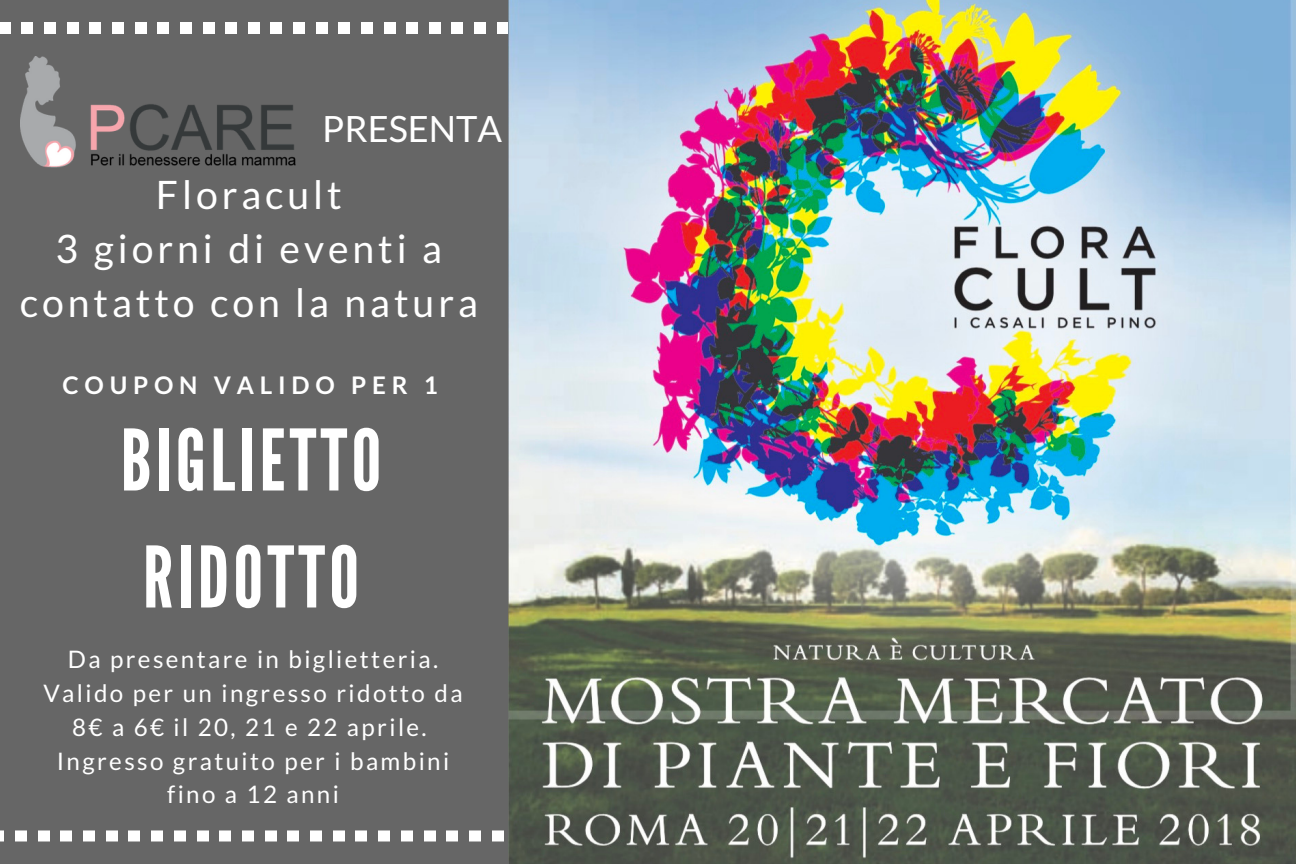
<style>
.page{position:relative;width:1296px;height:864px;background:#666}
.page>*{position:absolute;margin:0;border:0;box-sizing:border-box;transform-origin:0 0}
.t1{font:84.6px/117px "League Gothic";letter-spacing:.05em;color:#fff}
.t2{font:39.3px/54px "Lato";letter-spacing:.1em;color:#fff;text-align:center}
.t3{font:36.3px "Lato";color:#fff}
.t4{font:700 24.3px "Lato";letter-spacing:.24em;color:#fff}
.t5{font:24px/33.6px "Lato";letter-spacing:.1em;color:#fff;text-align:center}
</style>
<div class="page">
<div style="left:316px;top:23px;width:11px;height:11px;background:#fff"></div>
<div style="left:293px;top:23px;width:12px;height:11px;background:#fff"></div>
<div style="left:271px;top:23px;width:11px;height:11px;background:#fff"></div>
<div style="left:225px;top:23px;width:12px;height:11px;background:#fff"></div>
<div style="left:203px;top:23px;width:11px;height:11px;background:#fff"></div>
<div style="left:248px;top:23px;width:11px;height:11px;background:#fff"></div>
<div style="left:180px;top:23px;width:12px;height:11px;background:#fff"></div>
<div style="left:22px;top:23px;width:11px;height:11px;background:#fff"></div>
<div style="left:90px;top:23px;width:11px;height:11px;background:#fff"></div>
<div style="left:112px;top:23px;width:12px;height:11px;background:#fff"></div>
<div style="left:135px;top:23px;width:11px;height:11px;background:#fff"></div>
<div style="left:44px;top:23px;width:12px;height:11px;background:#fff"></div>
<div style="left:158px;top:23px;width:11px;height:11px;background:#fff"></div>
<div style="left:67px;top:23px;width:11px;height:11px;background:#fff"></div>
<div style="left:0;top:23px;width:10px;height:11px;background:#fff"></div>
<div style="left:384px;top:23px;width:11px;height:11px;background:#fff"></div>
<div style="left:406px;top:23px;width:12px;height:11px;background:#fff"></div>
<div style="left:429px;top:23px;width:11px;height:11px;background:#fff"></div>
<div style="left:361px;top:23px;width:12px;height:11px;background:#fff"></div>
<div style="left:339px;top:23px;width:11px;height:11px;background:#fff"></div>
<div style="left:474px;top:23px;width:12px;height:11px;background:#fff"></div>
<div style="left:497px;top:23px;width:11px;height:11px;background:#fff"></div>
<div style="left:452px;top:23px;width:11px;height:11px;background:#fff"></div>
<div style="left:310px;top:830px;width:12px;height:12px;background:#fff"></div>
<div style="left:288px;top:830px;width:11px;height:12px;background:#fff"></div>
<div style="left:265px;top:830px;width:11px;height:12px;background:#fff"></div>
<div style="left:220px;top:830px;width:11px;height:12px;background:#fff"></div>
<div style="left:197px;top:830px;width:11px;height:12px;background:#fff"></div>
<div style="left:242px;top:830px;width:12px;height:12px;background:#fff"></div>
<div style="left:174px;top:830px;width:11px;height:12px;background:#fff"></div>
<div style="left:15px;top:830px;width:11px;height:12px;background:#fff"></div>
<div style="left:83px;top:830px;width:12px;height:12px;background:#fff"></div>
<div style="left:106px;top:830px;width:11px;height:12px;background:#fff"></div>
<div style="left:129px;top:830px;width:11px;height:12px;background:#fff"></div>
<div style="left:38px;top:830px;width:11px;height:12px;background:#fff"></div>
<div style="left:151px;top:830px;width:12px;height:12px;background:#fff"></div>
<div style="left:61px;top:830px;width:11px;height:12px;background:#fff"></div>
<svg style="left:0;top:830px;width:4px;height:12px"></svg>
<div style="left:378px;top:830px;width:12px;height:12px;background:#fff"></div>
<div style="left:401px;top:830px;width:11px;height:12px;background:#fff"></div>
<div style="left:424px;top:830px;width:11px;height:12px;background:#fff"></div>
<div style="left:356px;top:830px;width:11px;height:12px;background:#fff"></div>
<div style="left:333px;top:830px;width:11px;height:12px;background:#fff"></div>
<div style="left:469px;top:830px;width:12px;height:12px;background:#fff"></div>
<div style="left:492px;top:830px;width:11px;height:12px;background:#fff"></div>
<div style="left:447px;top:830px;width:11px;height:12px;background:#fff"></div>
<img style="left:508px;top:0;width:788px;height:864px">
<img style="left:20px;top:56px;width:276px;height:112px">
<h3 class="t3" style="left:322px;top:106px;width:181px">PRESENTA</h3>
<h2 class="t2" style="left:20px;top:167px;width:460px">Floracult<br>3 giorni di eventi a contatto con la natura</h2>
<p class="t4" style="left:63px;top:370px;width:377px">COUPON VALIDO PER 1</p>
<h1 class="t1" style="left:121px;top:404px;width:262px">BIGLIETTO<br>RIDOTTO</h1>
<p class="t5" style="left:43px;top:642px;width:421px">Da presentare in biglietteria.<br>Valido per un ingresso ridotto da<br>8€ a 6€ il 20, 21 e 22 aprile.<br>Ingresso gratuito per i bambini fino a 12 anni</p>
</div>
